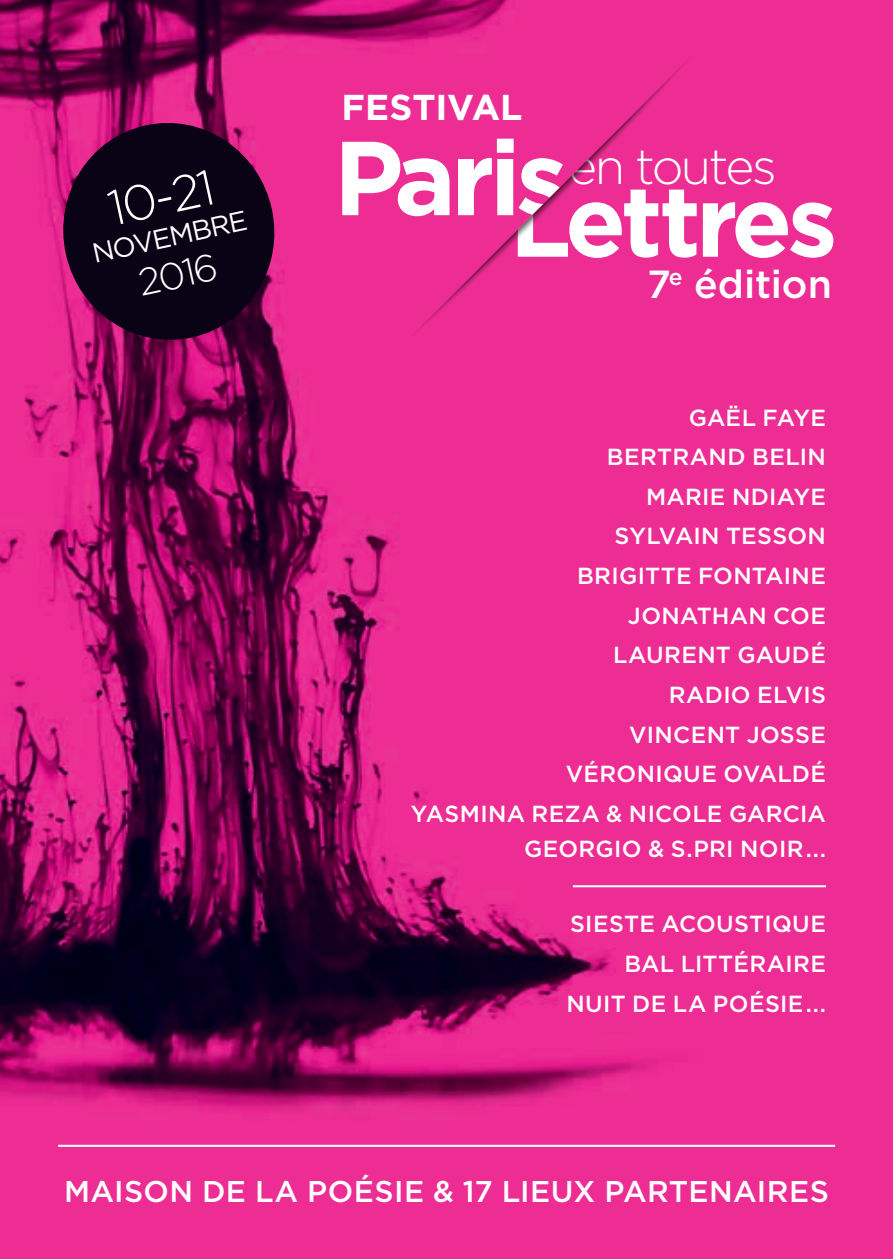
<style>
.page{position:relative;width:893px;height:1259px;background:#fff}
.page>*{position:absolute;margin:0;border:0;box-sizing:border-box;transform-origin:0 0}
.t1{font:700 99.6px "Gotham HTF";letter-spacing:-.05em;color:#fff}
.t2{font:300 49.5px "Gotham HTF";letter-spacing:-.05em;color:#fff}
.t3{font:500 39.3px "Gotham HTF";letter-spacing:-.005em;color:#fff}
.t4{font:300 37.8px "Gotham HTF";color:#fff}
.t5{font:700 36px "Gotham HTF";color:#fff}
.t6{font:500 30px "Gotham HTF";letter-spacing:.01em;color:#fff}
.t7{font:27.6px "Gotham HTF";color:#fff}
.t8{font:500 23.4px/35.4px "Gotham HTF";letter-spacing:.015em;color:#fff;text-align:right}
</style>
<div class="page">
<img style="left:0;top:0;width:893px;height:1259px">
<svg style="left:53px;top:113px;width:232px;height:237px;background:#490b37"></svg>
<div style="left:373px;top:18px;width:370px;height:356px;background:#ed2d94"></div>
<hr style="left:573px;top:885px;width:253px;height:2px;background:#fff">
<hr style="left:58px;top:1144px;width:777px;height:2px;background:#fff">
<p class="t2" style="left:103px;top:182px;width:109px;rotate:-12deg">10-21</p>
<p class="t7" style="left:90px;top:238px;width:159px;rotate:-12deg">NOVEMBRE</p>
<p class="t4" style="left:134px;top:263px;width:82px;rotate:-12deg">2016</p>
<p class="t5" style="left:341px;top:86px;width:182px">FESTIVAL</p>
<p class="t1" style="left:333px;top:164px;width:506px"><sup>Paris</sup>Lettres</p>
<p class="t2" style="left:568px;top:139px;width:210px">en toutes</p>
<p class="t3" style="left:647px;top:262px;width:186px">7<sup>e</sup> édition</p>
<p class="t8" style="left:689px;top:399px;width:139px">GAËL FAYE</p>
<p class="t8" style="left:607px;top:439px;width:221px">BERTRAND BELIN</p>
<p class="t8" style="left:646px;top:478px;width:181px">MARIE NDIAYE</p>
<p class="t8" style="left:614px;top:518px;width:213px">SYLVAIN TESSON</p>
<p class="t8" style="left:577px;top:557px;width:250px">BRIGITTE FONTAINE</p>
<p class="t8" style="left:628px;top:597px;width:200px">JONATHAN COE</p>
<p class="t8" style="left:613px;top:637px;width:214px">LAURENT GAUDÉ</p>
<p class="t8" style="left:669px;top:676px;width:159px">RADIO ELVIS</p>
<p class="t8" style="left:629px;top:716px;width:198px">VINCENT JOSSE</p>
<p class="t8" style="left:566px;top:756px;width:262px">VÉRONIQUE OVALDÉ</p>
<p class="t8" style="left:411px;top:795px;width:417px">YASMINA REZA &amp; NICOLE GARCIA<br>GEORGIO &amp; S.PRI NOIR...</p>
<p class="t8" style="left:570px;top:905px;width:257px">SIESTE ACOUSTIQUE</p>
<p class="t8" style="left:624px;top:945px;width:203px">BAL LITTÉRAIRE</p>
<p class="t8" style="left:566px;top:985px;width:261px">NUIT DE LA POÉSIE...</p>
<p class="t6" style="left:64px;top:1174px;width:766px">MAISON DE LA POÉSIE &amp; 17 LIEUX PARTENAIRES</p>
</div>
